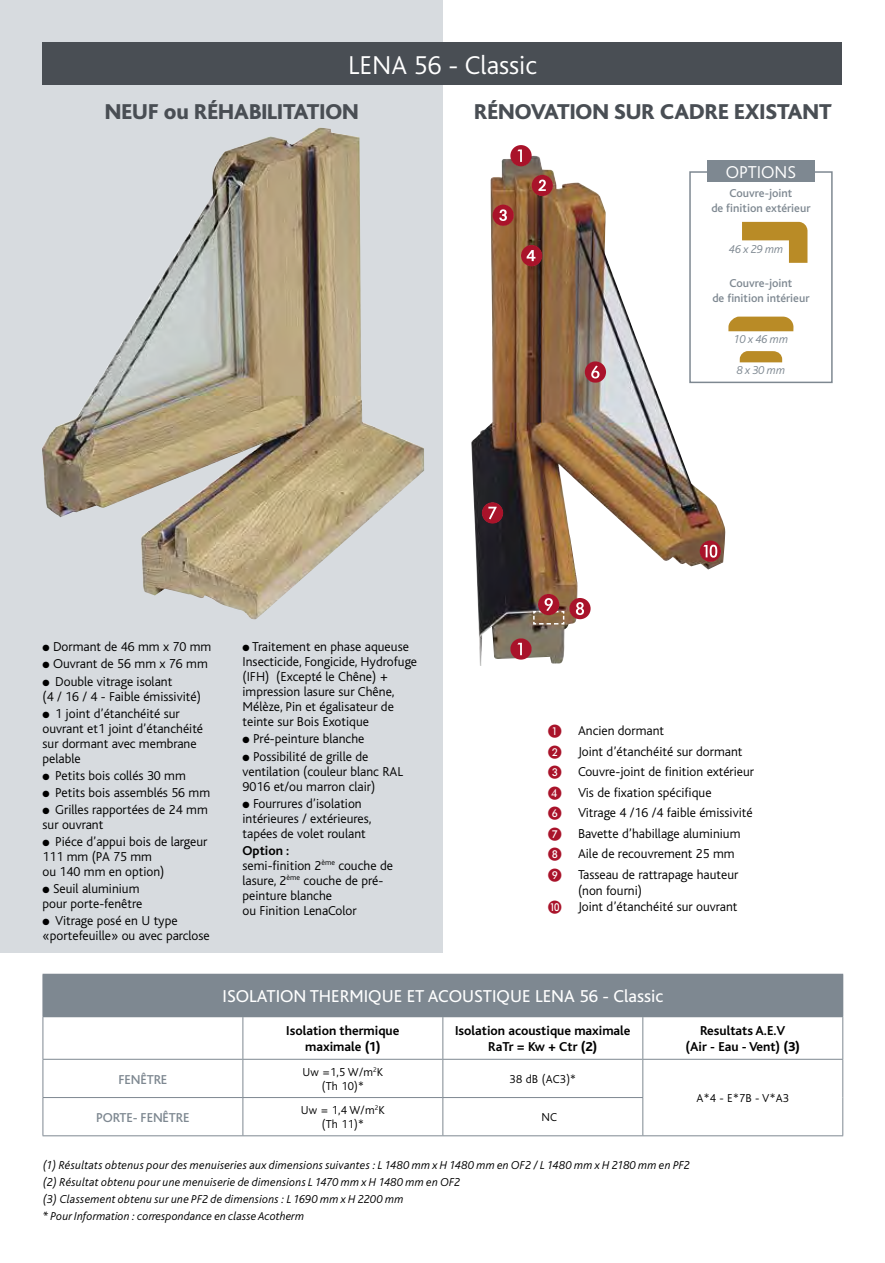
<style>
.page{position:relative;width:885px;height:1263px;background:#fff}
.page>*{position:absolute;margin:0;border:0;box-sizing:border-box;transform-origin:0 0}
.t1{font:300 27px "Bliss";color:#fff}
.t2{font:800 22.5px "Bliss";color:#494e54}
.t3{font:18px "Bliss";color:#fff}
.t4{font:300 18px "Bliss";color:#fff}
.t5{font:300 13.5px/15px "Bliss";color:#000}
.t6{font:700 13.5px/16.2px "Bliss";color:#000;text-align:center}
.t7{font:500 13.5px "Bliss";letter-spacing:-.01em;color:#7e8891}
.t8{font:italic 300 12px/17.1px "Bliss";letter-spacing:.015em;color:#000}
.t9{font:500 12px/14.4px "Bliss";color:#7e8891;text-align:center}
.t10{font:300 12px/14.4px "Bliss";letter-spacing:.02em;color:#000;text-align:center}
.t11{font:italic 300 12px "Bliss";color:#7e8891}
.s1{font-weight:700}
.s2{font-family:"European Pi One";font-weight:400;color:#a9132a}
.s3{font-weight:800}
</style>
<div class="page">
<div style="left:0;top:0;width:442px;height:952px;background:#d7dbdf"></div>
<div style="left:43px;top:43px;width:799px;height:42px;background:#494e54"></div>
<div style="left:689px;top:171px;width:143px;height:212px;border:2px solid #7e8891"></div>
<div style="left:707px;top:161px;width:107px;height:21px;background:#7e8891"></div>
<svg style="left:742px;top:222px;width:65px;height:41px"></svg>
<svg style="left:728px;top:317px;width:65px;height:14px"></svg>
<svg style="left:739px;top:351px;width:43px;height:11px"></svg>
<img style="left:42px;top:127px;width:382px;height:493px">
<img style="left:471px;top:156px;width:254px;height:510px">
<svg style="left:510px;top:145px;width:21px;height:21px"></svg>
<svg style="left:531px;top:175px;width:22px;height:21px"></svg>
<svg style="left:492px;top:205px;width:21px;height:21px"></svg>
<svg style="left:521px;top:245px;width:21px;height:21px"></svg>
<svg style="left:584px;top:361px;width:22px;height:22px"></svg>
<svg style="left:482px;top:502px;width:21px;height:21px"></svg>
<svg style="left:532px;top:594px;width:58px;height:31px;background:#a86860"></svg>
<svg style="left:699px;top:540px;width:22px;height:22px"></svg>
<svg style="left:510px;top:638px;width:21px;height:22px"></svg>
<div style="left:43px;top:974px;width:799px;height:43px;background:#7e8891"></div>
<hr style="left:842px;top:974px;width:1px;height:42px;background:#7e8891">
<hr style="left:43px;top:1017px;width:1px;height:42px;background:#7e8891">
<hr style="left:242px;top:1017px;width:1px;height:42px;background:#7e8891">
<hr style="left:442px;top:1017px;width:1px;height:42px;background:#7e8891">
<hr style="left:642px;top:1016px;width:201px;height:1px;background:#7e8891">
<hr style="left:642px;top:1017px;width:1px;height:42px;background:#7e8891">
<hr style="left:842px;top:1017px;width:1px;height:42px;background:#7e8891">
<hr style="left:43px;top:1059px;width:200px;height:1px;background:#7e8891">
<hr style="left:43px;top:1060px;width:1px;height:37px;background:#7e8891">
<hr style="left:243px;top:1059px;width:200px;height:1px;background:#7e8891">
<hr style="left:242px;top:1060px;width:1px;height:37px;background:#7e8891">
<hr style="left:443px;top:1059px;width:199px;height:1px;background:#7e8891">
<hr style="left:442px;top:1060px;width:1px;height:37px;background:#7e8891">
<hr style="left:642px;top:1059px;width:201px;height:1px;background:#7e8891">
<hr style="left:642px;top:1060px;width:1px;height:37px;background:#7e8891">
<hr style="left:842px;top:1060px;width:1px;height:37px;background:#7e8891">
<hr style="left:842px;top:1097px;width:1px;height:38px;background:#7e8891">
<hr style="left:642px;top:1135px;width:201px;height:1px;background:#7e8891">
<hr style="left:43px;top:1097px;width:200px;height:1px;background:#7e8891">
<hr style="left:43px;top:1098px;width:1px;height:37px;background:#7e8891">
<hr style="left:243px;top:1097px;width:200px;height:1px;background:#7e8891">
<hr style="left:242px;top:1098px;width:1px;height:37px;background:#7e8891">
<hr style="left:443px;top:1097px;width:200px;height:1px;background:#7e8891">
<hr style="left:442px;top:1098px;width:1px;height:37px;background:#7e8891">
<hr style="left:642px;top:1098px;width:1px;height:37px;background:#7e8891">
<hr style="left:43px;top:1135px;width:200px;height:1px;background:#7e8891">
<hr style="left:243px;top:1135px;width:200px;height:1px;background:#7e8891">
<hr style="left:443px;top:1135px;width:199px;height:1px;background:#7e8891">
<h1 class="t1" style="left:348px;top:51px;width:190px">LENA 56 - Classic</h1>
<h2 class="t2" style="left:105px;top:100px;width:255px">NEUF ou RÉHABILITATION</h2>
<h2 class="t2" style="left:474px;top:100px;width:359px">RÉNOVATION SUR CADRE EXISTANT</h2>
<h3 class="t4" style="left:725px;top:163px;width:72px">OPTIONS</h3>
<p class="t9" style="left:711px;top:186px;width:101px">Couvre-joint<br>de finition extérieur</p>
<p class="t11" style="left:728px;top:243px;width:56px">46 x 29 mm</p>
<p class="t9" style="left:712px;top:277px;width:99px">Couvre-joint<br>de finition intérieur</p>
<p class="t11" style="left:733px;top:333px;width:56px">10 x 46 mm</p>
<p class="t11" style="left:736px;top:364px;width:50px">8 x 30 mm</p>
<p class="t5" style="left:43px;top:640px;width:170px">● Dormant de 46 mm x 70 mm</p>
<p class="t5" style="left:43px;top:657px;width:167px">● Ouvrant de 56 mm x 76 mm</p>
<p class="t5" style="left:43px;top:674px;width:160px">● Double vitrage isolant<br>(4 / 16 / 4 - Faible émissivité)</p>
<p class="t5" style="left:43px;top:706px;width:162px">● 1 joint d’étanchéité sur ouvrant et1 joint d’étanchéité sur dormant avec membrane pelable</p>
<p class="t5" style="left:43px;top:768px;width:145px">● Petits bois collés 30 mm</p>
<p class="t5" style="left:43px;top:785px;width:169px">● Petits bois assemblés 56 mm</p>
<p class="t5" style="left:43px;top:802px;width:167px">● Grilles rapportées de 24 mm sur ouvrant</p>
<p class="t5" style="left:43px;top:834px;width:166px">● Piéce d’appui bois de largeur<br>111 mm (PA 75 mm<br>ou 140 mm en option)</p>
<p class="t5" style="left:43px;top:882px;width:101px">● Seuil aluminium pour porte-fenêtre</p>
<p class="t5" style="left:43px;top:914px;width:169px">● Vitrage posé en U type «portefeuille» ou avec parclose</p>
<p class="t5" style="left:242px;top:640px;width:176px">● Traitement en phase aqueuse<br>Insecticide, Fongicide, Hydrofuge (IFH) (Excepté le Chêne) + impression lasure sur Chêne,<br>Mélèze, Pin et égalisateur de teinte sur Bois Exotique</p>
<p class="t5" style="left:242px;top:732px;width:123px">● Pré-peinture blanche</p>
<p class="t5" style="left:242px;top:749px;width:162px">● Possibilité de grille de ventilation (couleur blanc RAL<br>9016 et/ou marron clair)</p>
<p class="t5" style="left:242px;top:796px;width:130px">● Fourrures d’isolation intérieures / extérieures, tapées de volet roulant</p>
<p class="t5" style="left:242px;top:843px;width:152px"><span class="s1">Option :<br></span>semi-finition 2<sup>ème</sup> couche de lasure, 2<sup>ème</sup> couche de pré&shy;peinture blanche<br>ou Finition LenaColor</p>
<p class="t5" style="left:548px;top:721px;width:207px;line-height:20.4px"><span class="s2">A</span> Ancien dormant<br><span class="s2">B</span> Joint d’étanchéité sur dormant<br><span class="s2">C</span> Couvre-joint de finition extérieur<br><span class="s2">D</span> Vis de fixation spécifique<br><span class="s2">F</span> Vitrage 4 /16 /4 faible émissivité<br><span class="s2">G</span> Bavette d’habillage aluminium<br><span class="s2">H</span> Aile de recouvrement 25 mm<br><span class="s2">I</span> Tasseau de rattrapage hauteur</p>
<p class="t5" style="left:548px;top:882px;width:191px;line-height:16.2px;text-indent:30px">(non fourni)<br><span class="s2">J</span> Joint d’étanchéité sur ouvrant</p>
<h3 class="t3" style="left:223px;top:987px;width:442px">ISOLATION THERMIQUE ET ACOUSTIQUE LENA 56 - Classic</h3>
<p class="t6" style="left:286px;top:1023px;width:115px">Isolation thermique maximale <span class="s3">(1)</span></p>
<p class="t6" style="left:455px;top:1023px;width:177px">Isolation acoustique maximale<br>RaTr = Kw + Ctr <span class="s3">(2)</span></p>
<p class="t6" style="left:685px;top:1023px;width:116px">Resultats A.E.V<br>(Air - Eau - Vent) <span class="s3">(3)</span></p>
<p class="t7" style="left:118px;top:1072px;width:50px">FENÊTRE</p>
<p class="t10" style="left:302px;top:1065px;width:82px">Uw =1,5 W/m<sup>2</sup>K (Th 10)*</p>
<p class="t10" style="left:509px;top:1072px;width:68px">38 dB (AC3)*</p>
<p class="t10" style="left:696px;top:1091px;width:94px">A*4 - E*7B - V*A3</p>
<p class="t7" style="left:96px;top:1110px;width:95px">PORTE- FENÊTRE</p>
<p class="t10" style="left:301px;top:1103px;width:86px">Uw = 1,4 W/m<sup>2</sup>K (Th 11)*</p>
<p class="t10" style="left:541px;top:1110px;width:17px">NC</p>
<p class="t8" style="left:43px;top:1157px;width:649px">(1) Résultats obtenus pour des menuiseries aux dimensions suivantes : L 1480 mm x H 1480 mm en OF2 / L 1480 mm x H 2180 mm en PF2 (2) Résultat obtenu pour une menuiserie de dimensions L 1470 mm x H 1480 mm en OF2<br>(3) Classement obtenu sur une PF2 de dimensions : L 1690 mm x H 2200 mm<br>* Pour Information : correspondance en classe Acotherm</p>
</div>
